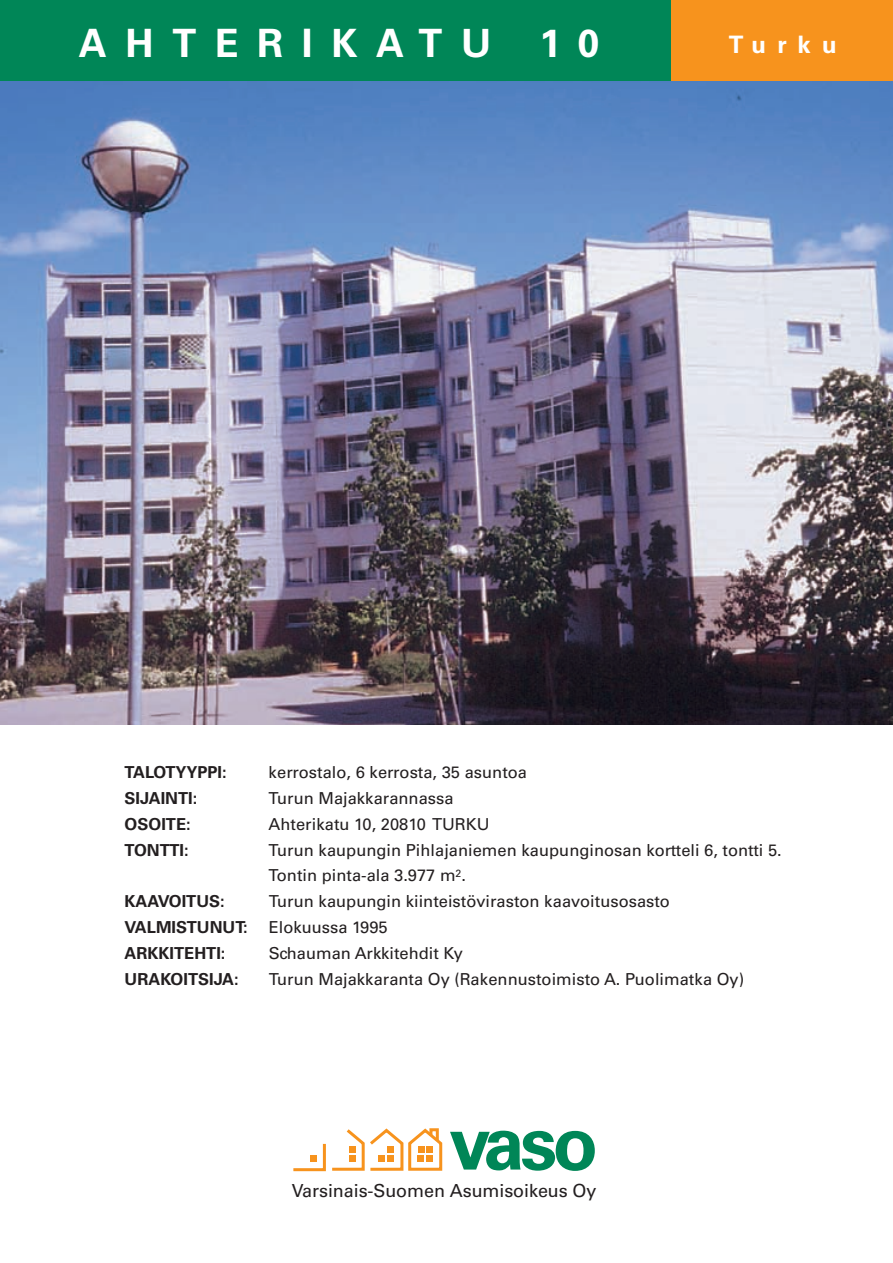
<style>
.page{position:relative;width:893px;height:1263px;background:#fff}
.page>*{position:absolute;margin:0;border:0;box-sizing:border-box;transform-origin:0 0}
.t1{font:700 74.85px "Univers";color:#008657}
.t2{font:700 39px "Univers";letter-spacing:.48em;color:#fff}
.t3{font:700 24px "Univers";letter-spacing:.46em;color:#fff}
.t4{font:18px "Univers";letter-spacing:-.005em;color:#231f20}
.t5{font:16.5px/26px "Univers";color:#231f20}
.t6{font:700 16.5px "Univers";color:#231f20}
</style>
<div class="page">
<img style="left:0;top:81px;width:893px;height:644px">
<div style="left:0;top:0;width:893px;height:81px;background:#f7931d"></div>
<div style="left:0;top:0;width:670px;height:81px;background:#008657"></div>
<svg style="left:293px;top:1128px;width:150px;height:44px"></svg>
<h2 class="t2" style="left:79px;top:29px;width:522px">AHTERIKATU 10</h2>
<h3 class="t3" style="left:729px;top:36px;width:109px">Turku</h3>
<p class="t6" style="left:125px;top:766px;width:104px">TALOTYYPPI:</p>
<p class="t5" style="left:269px;top:760px;width:260px">kerrostalo, 6 kerrosta, 35 asuntoa</p>
<p class="t6" style="left:125px;top:792px;width:74px">SIJAINTI:</p>
<p class="t5" style="left:269px;top:786px;width:186px">Turun Majakkarannassa</p>
<p class="t6" style="left:125px;top:818px;width:68px">OSOITE:</p>
<p class="t5" style="left:269px;top:812px;width:223px">Ahterikatu 10, 20810 TURKU</p>
<p class="t6" style="left:125px;top:844px;width:66px">TONTTI:</p>
<p class="t5" style="left:269px;top:838px;width:515px">Turun kaupungin Pihlajaniemen kaupunginosan kortteli 6, tontti 5.<br>Tontin pinta-ala 3.977 m<sup>2</sup>.</p>
<p class="t6" style="left:125px;top:895px;width:102px">KAAVOITUS:</p>
<p class="t5" style="left:269px;top:890px;width:403px">Turun kaupungin kiinteistöviraston kaavoitusosasto</p>
<p class="t6" style="left:125px;top:921px;width:125px">VALMISTUNUT:</p>
<p class="t5" style="left:269px;top:916px;width:121px">Elokuussa 1995</p>
<p class="t6" style="left:125px;top:947px;width:102px">ARKKITEHTI:</p>
<p class="t5" style="left:269px;top:942px;width:196px">Schauman Arkkitehdit Ky</p>
<p class="t6" style="left:125px;top:973px;width:116px">URAKOITSIJA:</p>
<p class="t5" style="left:269px;top:968px;width:477px">Turun Majakkaranta Oy (Rakennustoimisto A. Puolimatka Oy)</p>
<h1 class="t1" style="left:449px;top:1115px;width:150px">vaso</h1>
<p class="t4" style="left:292px;top:1184px;width:306px">Varsinais-Suomen Asumisoikeus Oy</p>
</div>
